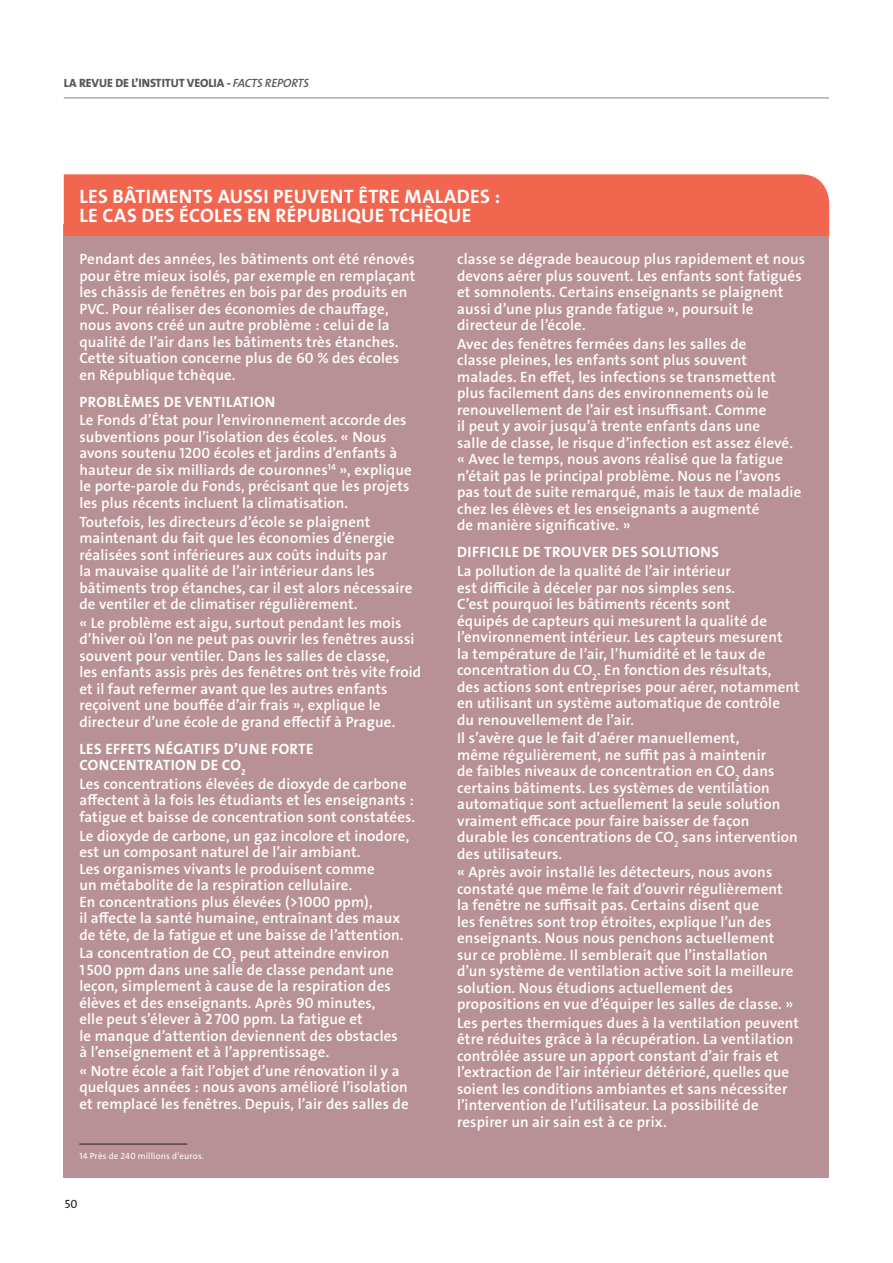
<style>
.page{position:relative;width:893px;height:1263px;background:#fff}
.page>*{position:absolute;margin:0;border:0;box-sizing:border-box;transform-origin:0 0}
.t1{font:19.5px/19.5px "The Sans Veolia W7 Bld";letter-spacing:.015em;color:#fff}
.t2{font:15px/16.5px "The Sans Veolia W6 Se Bld";letter-spacing:.01em;color:#fff}
.t3{font:15px/16.5px "The Sans Veolia W7 Bld";letter-spacing:.025em;color:#fff}
.t4{font:12px "The Sans Veolia W8 Ex Bld";letter-spacing:-.005em;color:#58595b}
.t5{font:12px "The Sans Veolia W5 Pla";color:#231f20}
.t6{font:9px "The Sans Veolia W5 Pla";letter-spacing:.02em;color:#fff}
.s1{font-family:"The Sans Veolia W6 Se Bld It"}
</style>
<div class="page">
<div style="left:64px;top:224px;width:765px;height:954px;background:#b89197"></div>
<div style="left:64px;top:174px;width:765px;height:62px;background:#f26650"></div>
<hr style="left:79px;top:1144px;width:108px;height:1px;background:#231f20">
<hr style="left:64px;top:98px;width:765px;height:1px;background:#808285">
<p class="t4" style="left:64px;top:77px;width:246px">LA REVUE DE L’INSTITUT VEOLIA - <span class="s1">FACTS REPORTS</span></p>
<h1 class="t1" style="left:80px;top:187px;width:422px">LES BÂTIMENTS AUSSI PEUVENT ÊTRE MALADES :<br>LE CAS DES ÉCOLES EN RÉPUBLIQUE TCHÈQUE</h1>
<p class="t2" style="left:79px;top:251px;width:337px">Pendant des années, les bâtiments ont été rénovés pour être mieux isolés, par exemple en remplaçant les châssis de fenêtres en bois par des produits en PVC. Pour réaliser des économies de chauffage, nous avons créé un autre problème : celui de la qualité de l’air dans les bâtiments très étanches.<br>Cette situation concerne plus de 60 % des écoles en République tchèque.</p>
<p class="t3" style="left:79px;top:394px;width:197px">PROBLÈMES DE VENTILATION</p>
<p class="t2" style="left:79px;top:413px;width:334px">Le Fonds d’État pour l’environnement accorde des subventions pour l’isolation des écoles. « Nous avons soutenu 1200 écoles et jardins d’enfants à hauteur de six milliards de couronnes<sup>14</sup> », explique le porte-parole du Fonds, précisant que les projets les plus récents incluent la climatisation.</p>
<p class="t2" style="left:79px;top:514px;width:335px">Toutefois, les directeurs d’école se plaignent maintenant du fait que les économies d’énergie réalisées sont inférieures aux coûts induits par<br>la mauvaise qualité de l’air intérieur dans les bâtiments trop étanches, car il est alors nécessaire de ventiler et de climatiser régulièrement.</p>
<p class="t2" style="left:79px;top:615px;width:343px">« Le problème est aigu, surtout pendant les mois d’hiver où l’on ne peut pas ouvrir les fenêtres aussi souvent pour ventiler. Dans les salles de classe,<br>les enfants assis près des fenêtres ont très vite froid et il faut refermer avant que les autres enfants reçoivent une bouffée d’air frais », explique le directeur d’une école de grand effectif à Prague.</p>
<p class="t3" style="left:79px;top:741px;width:236px">LES EFFETS NÉGATIFS D’UNE FORTE<br>CONCENTRATION DE CO<sub>2</sub></p>
<p class="t2" style="left:79px;top:776px;width:337px">Les concentrations élevées de dioxyde de carbone affectent à la fois les étudiants et les enseignants : fatigue et baisse de concentration sont constatées.</p>
<p class="t2" style="left:79px;top:828px;width:331px">Le dioxyde de carbone, un gaz incolore et inodore, est un composant naturel de l’air ambiant.<br>Les organismes vivants le produisent comme<br>un métabolite de la respiration cellulaire.<br>En concentrations plus élevées (&gt;1000 ppm),<br>il affecte la santé humaine, entraînant des maux de tête, de la fatigue et une baisse de l’attention.</p>
<p class="t2" style="left:79px;top:945px;width:320px">La concentration de CO<sub>2</sub> peut atteindre environ 1 500 ppm dans une salle de classe pendant une leçon, simplement à cause de la respiration des élèves et des enseignants. Après 90 minutes, elle peut s’élever à 2 700 ppm. La fatigue et<br>le manque d’attention deviennent des obstacles à l’enseignement et à l’apprentissage.</p>
<p class="t2" style="left:79px;top:1063px;width:331px">« Notre école a fait l’objet d’une rénovation il y a quelques années : nous avons amélioré l’isolation et remplacé les fenêtres. Depuis, l’air des salles de</p>
<p class="t6" style="left:79px;top:1151px;width:126px">14 Près de 240 millions d’euros.</p>
<p class="t2" style="left:457px;top:251px;width:349px">classe se dégrade beaucoup plus rapidement et nous devons aérer plus souvent. Les enfants sont fatigués et somnolents. Certains enseignants se plaignent aussi d’une plus grande fatigue », poursuit le directeur de l’école.</p>
<p class="t2" style="left:457px;top:336px;width:346px">Avec des fenêtres fermées dans les salles de<br>classe pleines, les enfants sont plus souvent malades. En effet, les infections se transmettent plus facilement dans des environnements où le renouvellement de l’air est insuffisant. Comme<br>il peut y avoir jusqu’à trente enfants dans une<br>salle de classe, le risque d’infection est assez élevé. « Avec le temps, nous avons réalisé que la fatigue n’était pas le principal problème. Nous ne l’avons pas tout de suite remarqué, mais le taux de maladie chez les élèves et les enseignants a augmenté<br>de manière significative. »</p>
<p class="t3" style="left:457px;top:545px;width:263px">DIFFICILE DE TROUVER DES SOLUTIONS</p>
<p class="t2" style="left:457px;top:563px;width:344px">La pollution de la qualité de l’air intérieur<br>est difficile à déceler par nos simples sens.<br>C’est pourquoi les bâtiments récents sont<br>équipés de capteurs qui mesurent la qualité de l’environnement intérieur. Les capteurs mesurent<br>la température de l’air, l’humidité et le taux de concentration du CO<sub>2</sub>. En fonction des résultats,<br>des actions sont entreprises pour aérer, notamment en utilisant un système automatique de contrôle du renouvellement de l’air.</p>
<p class="t2" style="left:457px;top:730px;width:342px">Il s’avère que le fait d’aérer manuellement,<br>même régulièrement, ne suffit pas à maintenir<br>de faibles niveaux de concentration en CO<sub>2</sub> dans certains bâtiments. Les systèmes de ventilation automatique sont actuellement la seule solution vraiment efficace pour faire baisser de façon durable les concentrations de CO<sub>2</sub> sans intervention des utilisateurs.</p>
<p class="t2" style="left:457px;top:865px;width:338px">« Après avoir installé les détecteurs, nous avons constaté que même le fait d’ouvrir régulièrement la fenêtre ne suffisait pas. Certains disent que<br>les fenêtres sont trop étroites, explique l’un des enseignants. Nous nous penchons actuellement sur ce problème. Il semblerait que l’installation d’un système de ventilation active soit la meilleure solution. Nous étudions actuellement des propositions en vue d’équiper les salles de classe. »</p>
<p class="t2" style="left:457px;top:1015px;width:343px">Les pertes thermiques dues à la ventilation peuvent être réduites grâce à la récupération. La ventilation contrôlée assure un apport constant d’air frais et l’extraction de l’air intérieur détérioré, quelles que soient les conditions ambiantes et sans nécessiter l’intervention de l’utilisateur. La possibilité de respirer un air sain est à ce prix.</p>
<p class="t5" style="left:65px;top:1198px;width:14px">50</p>
</div>
